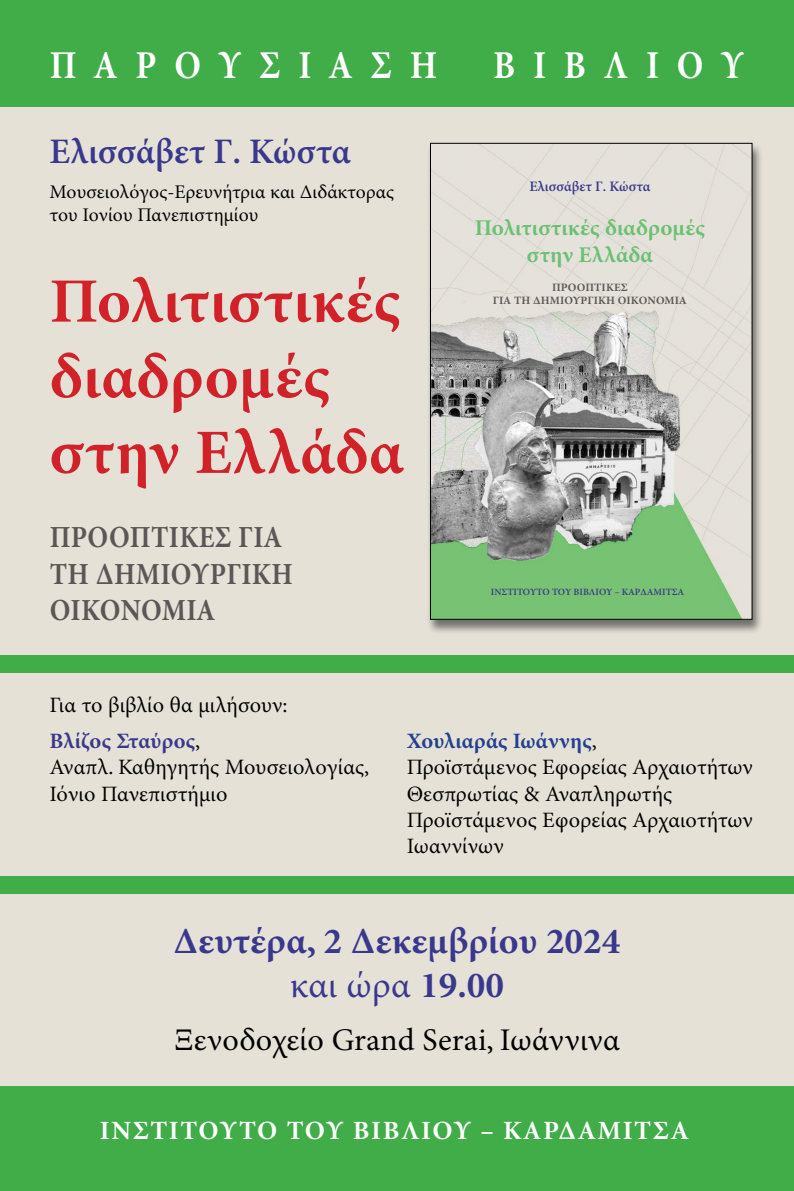
<style>
.page{position:relative;width:794px;height:1191px;background:#e5e1d7}
.page>*{position:absolute;margin:0;border:0;box-sizing:border-box;transform-origin:0 0}
.t1{font:700 63px/75.6px "Minion Pro";color:#d12229}
.t2{font:700 39.38px "Minion Pro";letter-spacing:.51em;color:#fff;scale:.88 1}
.t3{font:700 36.75px/44.1px "Minion Pro";color:#3a388c;text-align:center}
.t4{font:600 35.88px "Minion Pro";letter-spacing:.005em;color:#3a388c}
.t5{font:31.5px "Minion Pro";color:#000}
.t6{font:700 30.62px/36.8px "Minion Pro";letter-spacing:.01em;color:#5a5756;text-align:justify;scale:.88 1}
.t7{font:700 26.25px "Minion Pro";letter-spacing:.055em;color:#fff}
.t8{font:700 22.4px/26.9px "Minion Pro";color:#6bc073;text-align:center}
.t9{font:21.88px/26.2px "Minion Pro";color:#000}
.t10{font:19.25px/23.1px "Minion Pro";color:#000}
.t11{font:600 14.44px "Minion Pro";letter-spacing:.005em;color:#3a388c}
.t12{font:700 11.2px/13.5px "Minion Pro";letter-spacing:.01em;color:#5a5756;text-align:center}
.t13{font:600 9.62px "Minion Pro";color:#3a388c}
.s1{font-weight:700;color:#3a388c}
.s2{font-weight:700;color:#24408e}
.s3{font-weight:400}
</style>
<div class="page">
<div style="left:426px;top:143px;width:338px;height:491px;background:#000;opacity:.5"></div>
<img style="left:432px;top:145px;width:318px;height:473px">
<div style="left:430px;top:143px;width:322px;height:477px;border:1px solid #000"></div>
<div style="left:0;top:0;width:794px;height:107px;background:#40ad48"></div>
<div style="left:0;top:1086px;width:794px;height:105px;background:#40ad48"></div>
<div style="left:0;top:655px;width:794px;height:17px;background:#40ad48"></div>
<div style="left:0;top:876px;width:794px;height:17px;background:#40ad48"></div>
<h2 class="t2" style="left:50px;top:50px;width:442px">ΠΑΡΟΥΣΊΑΣΗ</h2>
<h2 class="t2" style="left:493px;top:49px;width:287px">ΒΙΒΛΊΟΥ</h2>
<h3 class="t4" style="left:50px;top:137px;width:303px">Ελισσάβετ Γ. Κώστα</h3>
<p class="t10" style="left:50px;top:182px;width:346px">Μουσειολόγος-Ερευνήτρια και Διδάκτορας του Ιονίου Πανεπιστημίου</p>
<h1 class="t1" style="left:50px;top:269px;width:356px">Πολιτιστικές διαδρομές στην Ελλάδα</h1>
<h3 class="t6" style="left:50px;top:521px;width:269px">ΠΡΟΟΠΤΙΚΈΣ ΓΙΑ ΤΗ ΔΗΜΙΟΥΡΓΙΚΉ ΟΙΚΟΝΟΜΊΑ</h3>
<p class="t11" style="left:529px;top:180px;width:123px">Ελισσάβετ Γ. Κώστα</p>
<p class="t8" style="left:475px;top:216px;width:232px">Πολιτιστικές διαδρομές στην Ελλάδα</p>
<p class="t12" style="left:493px;top:281px;width:195px">ΠΡΟΟΠΤΙΚΕΣ<br>ΓΙΑ ΤΗ ΔΗΜΙΟΥΡΓΙΚΗ ΟΙΚΟΝΟΜΙΑ</p>
<p class="t13" style="left:491px;top:588px;width:195px">ΙΝΣΤΙΤΟΥΤΟ ΤΟΥ ΒΙΒΛΙΟΥ – ΚΑΡΔΑΜΙΤΣΑ</p>
<p class="t9" style="left:50px;top:689px;width:239px;line-height:36.2px">Για το βιβλίο θα μιλήσουν:<br><span class="s1">Βλίζος Σταύρος</span>,</p>
<p class="t9" style="left:50px;top:756px;width:321px">Αναπλ. Καθηγητής Μουσειολογίας,<br>Ιόνιο Πανεπιστήμιο</p>
<p class="t9" style="left:407px;top:730px;width:348px"><span class="s2">Χουλιαράς Ιωάννης</span>,<br>Προϊστάμενος Εφορείας Αρχαιοτήτων<br>Θεσπρωτίας &amp; Αναπληρωτής<br>Προϊστάμενος Εφορείας Αρχαιοτήτων<br>Ιωαννίνων</p>
<h3 class="t3" style="left:173px;top:922px;width:448px">Δευτέρα, 2 Δεκεμβρίου 2024 <span class="s3">και ώρα</span> 19.00</h3>
<h3 class="t5" style="left:174px;top:1027px;width:447px">Ξενοδοχείο Grand Serai, Ιωάννινα</h3>
<p class="t7" style="left:100px;top:1120px;width:590px">ΙΝΣΤΙΤΟΥΤΟ ΤΟΥ ΒΙΒΛΙΟΥ – ΚΑΡΔΑΜΙΤΣΑ</p>
</div>
